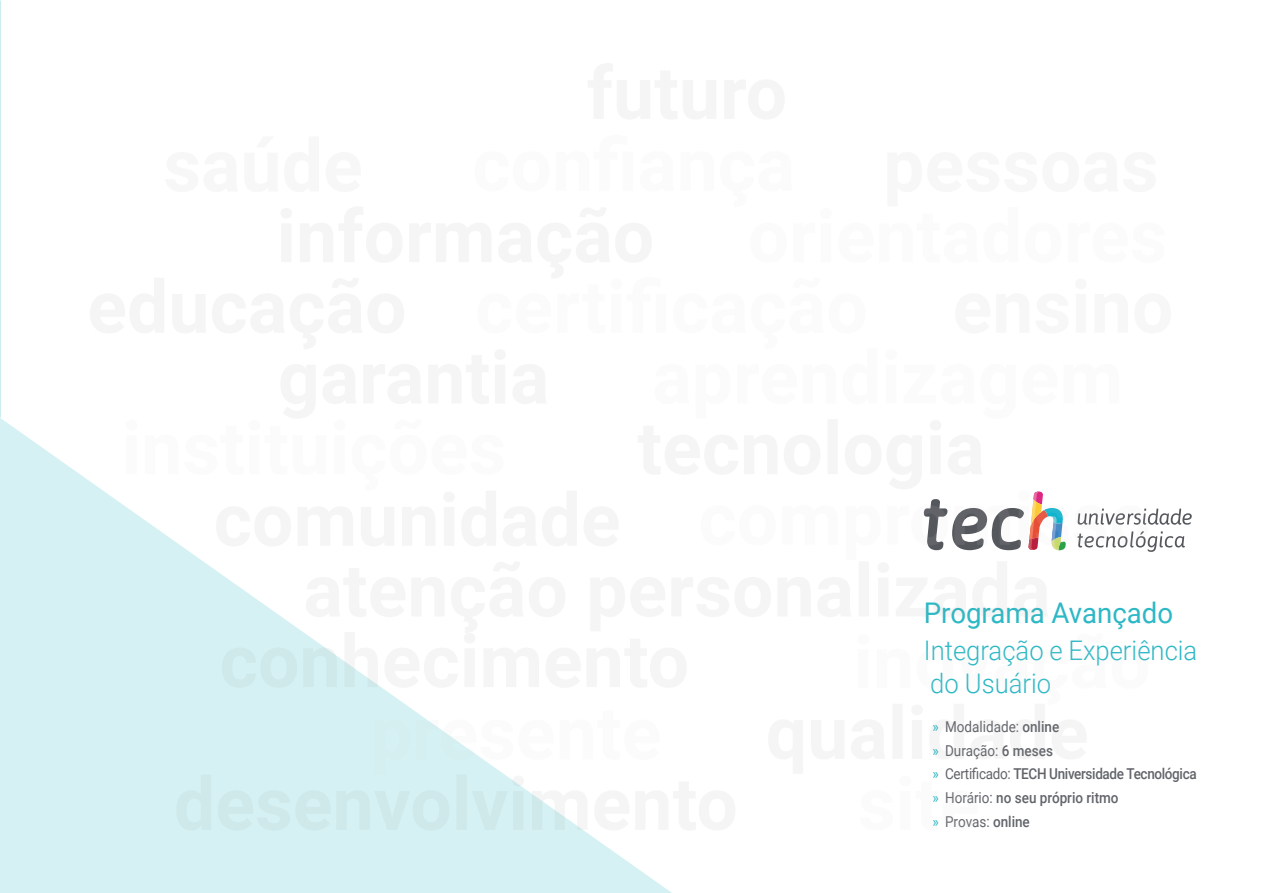
<style>
.page{position:relative;width:1263px;height:893px;background:#fff}
.page>*{position:absolute;margin:0;border:0;box-sizing:border-box;transform-origin:0 0}
.t1{font:28.5px "Roboto";color:#2db8c5}
.t2{font:300 27px/33px "Roboto";color:#2db8c5;scale:.95 1}
.t3{font:500 15px/23.7px "Roboto";letter-spacing:-.025em;color:#61646a;scale:.9 1}
.s1{font-weight:400;color:#2db8c5}
.s2{font-weight:400}
</style>
<div class="page">
<svg style="left:0;top:418px;width:672px;height:475px;background:#daf2f4"></svg>
<svg style="left:306px;top:561px;width:366px;height:71px"></svg>
<svg style="left:222px;top:632px;width:450px;height:56px"></svg>
<svg style="left:176px;top:711px;width:496px;height:119px"></svg>
<svg style="left:90px;top:418px;width:1102px;height:142px"></svg>
<h1 class="t1" style="left:924px;top:593px;width:251px">Programa Avançado</h1>
<h2 class="t2" style="left:924px;top:633px;width:289px">Integração e Experiência do Usuário</h2>
<p class="t3" style="left:932px;top:714px;width:295px"><span class="s1">»</span> <span class="s2">Modalidade:</span> online<br><span class="s1">»</span> <span class="s2">Duração:</span> 6 meses<br><span class="s1">»</span> <span class="s2">Certificado:</span> TECH Universidade Tecnológica <span class="s1">»</span> <span class="s2">Horário:</span> no seu próprio ritmo<br><span class="s1">»</span> <span class="s2">Provas:</span> online</p>
</div>
